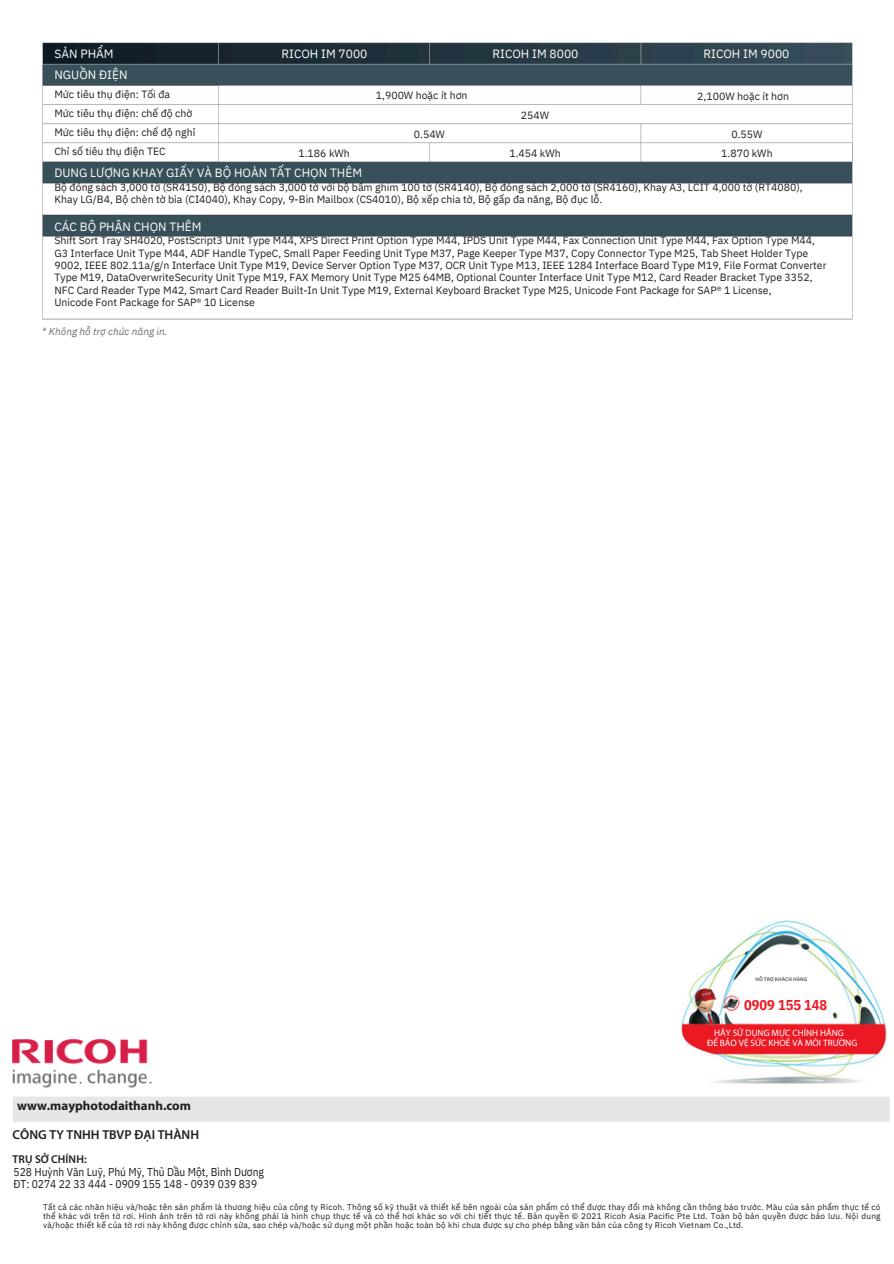
<style>
.page{position:relative;width:894px;height:1264px;background:#fff}
.page>*{position:absolute;margin:0;border:0;box-sizing:border-box;transform-origin:0 0}
.t1{font:700 14.25px "IBM Plex Sans Cond";color:#ed1c24}
.t2{font:700 13.05px "Myriad Pro";color:#231f20}
.t3{font:600 13.05px "Myriad Pro";color:#231f20}
.t4{font:12px/20.2px "IBM Plex Sans";color:#fff}
.t5{font:11.4px/12.6px "IBM Plex Sans Cond";color:#231f20}
.t6{font:600 11.4px "Myriad Pro";letter-spacing:-.01em;color:#231f20}
.t7{font:10.5px/12.3px "IBM Plex Sans";color:#231f20}
.t8{font:italic 10.05px "IBM Plex Sans";color:#6d6e70}
.t9{font:9.15px "Myriad Pro";color:#fff}
.t10{font:8.25px/9px "IBM Plex Sans";letter-spacing:.03em;color:#231f20;text-align:justify}
.t11{font:700 5.25px "Myriad Pro";color:#6d6e70}
</style>
<div class="page">
<img style="left:42px;top:42px;width:811px;height:278px">
<img style="left:12px;top:920px;width:878px;height:202px">
<h5 class="t4" style="left:54px;top:44px;width:75px">SẢN PHẨM<br>NGUỒN ĐIỆN</h5>
<h5 class="t7" style="left:54px;top:84px;width:142px;line-height:19.2px">Mức tiêu thụ điện: Tối đa<br>Mức tiêu thụ điện: chế độ chờ<br>Mức tiêu thụ điện: chế độ nghỉ<br>Chỉ số tiêu thụ điện TEC</h5>
<h3 class="t4" style="left:281px;top:44px;width:87px">RICOH IM 7000</h3>
<h4 class="t7" style="left:298px;top:147px;width:53px">1.186 kWh</h4>
<h3 class="t7" style="left:376px;top:89px;width:93px">1,900W hoặc ít hơn</h3>
<h5 class="t7" style="left:414px;top:128px;width:33px">0.54W</h5>
<h5 class="t4" style="left:492px;top:44px;width:87px">RICOH IM 8000</h5>
<h4 class="t4" style="left:703px;top:44px;width:87px">RICOH IM 9000</h4>
<h5 class="t7" style="left:520px;top:109px;width:30px">254W</h5>
<h5 class="t7" style="left:509px;top:147px;width:53px">1.454 kWh</h5>
<h5 class="t7" style="left:697px;top:89px;width:93px">2,100W hoặc ít hơn</h5>
<h5 class="t7" style="left:721px;top:124px;width:53px;line-height:19.2px;text-align:center">0.55W<br>1.870 kWh</h5>
<h5 class="t4" style="left:54px;top:163px;width:309px">DUNG LƯỢNG KHAY GIẤY VÀ BỘ HOÀN TẤT CHỌN THÊM</h5>
<h5 class="t7" style="left:54px;top:181px;width:749px">Bộ đóng sách 3,000 tờ (SR4150), Bộ đóng sách 3,000 tờ với bộ bấm ghim 100 tờ (SR4140), Bộ đóng sách 2,000 tờ (SR4160), Khay A3, LCIT 4,000 tờ (RT4080),<br>Khay LG/B4, Bộ chèn tờ bìa (CI4040), Khay Copy, 9-Bin Mailbox (CS4010), Bộ xếp chia tờ, Bộ gấp đa năng, Bộ đục lỗ.</h5>
<h3 class="t4" style="left:54px;top:216px;width:149px">CÁC BỘ PHẬN CHỌN THÊM</h3>
<h3 class="t7" style="left:54px;top:234px;width:773px">Shift Sort Tray SH4020, PostScript3 Unit Type M44, XPS Direct Print Option Type M44, IPDS Unit Type M44, Fax Connection Unit Type M44, Fax Option Type M44, G3 Interface Unit Type M44, ADF Handle TypeC, Small Paper Feeding Unit Type M37, Page Keeper Type M37, Copy Connector Type M25, Tab Sheet Holder Type 9002, IEEE 802.11a/g/n Interface Unit Type M19, Device Server Option Type M37, OCR Unit Type M13, IEEE 1284 Interface Board Type M19, File Format Converter Type M19, DataOverwriteSecurity Unit Type M19, FAX Memory Unit Type M25 64MB, Optional Counter Interface Unit Type M12, Card Reader Bracket Type 3352, NFC Card Reader Type M42, Smart Card Reader Built-In Unit Type M19, External Keyboard Bracket Type M25, Unicode Font Package for SAP® 1 License,<br>Unicode Font Package for SAP® 10 License</h3>
<h5 class="t8" style="left:42px;top:325px;width:127px">* Không hỗ trợ chức năng in.</h5>
<h2 class="t2" style="left:17px;top:1100px;width:175px">www.mayphotodaithanh.com</h2>
<h4 class="t3" style="left:13px;top:1129px;width:188px">CÔNG TY TNHH TBVP ĐẠI THÀNH</h4>
<p class="t5" style="left:14px;top:1164px;width:252px">528 Huỳnh Văn Luỹ, Phú Mỹ, Thủ Dầu Một, Bình Dương<br>ĐT: 0274 22 33 444 - 0909 155 148 - 0939 039 839</p>
<p class="t6" style="left:13px;top:1154px;width:76px">TRỤ SỞ CHÍNH:</p>
<h6 class="t11" style="left:755px;top:977px;width:54px">HỖ TRỢ KHÁCH HÀNG</h6>
<h4 class="t1" style="left:744px;top:995px;width:84px">0909 155 148</h4>
<h2 class="t9" style="left:707px;top:1039px;width:151px">ĐỂ BẢO VỆ SỨC KHOẺ VÀ MÔI TRƯỜNG</h2>
<h1 class="t9" style="left:714px;top:1028px;width:131px">HÃY SỬ DỤNG MỰC CHÍNH HÃNG</h1>
<p class="t10" style="left:43px;top:1202px;width:838px">Tất cả các nhãn hiệu và/hoặc tên sản phẩm là thương hiệu của công ty Ricoh. Thông số kỹ thuật và thiết kế bên ngoài của sản phẩm có thể được thay đổi mà không cần thông báo trước. Màu của sản phẩm thực tế có thể khác với trên tờ rơi. Hình ảnh trên tờ rơi này không phải là hình chụp thực tế và có thể hơi khác so với chi tiết thực tế. Bản quyền © 2021 Ricoh Asia Pacific Pte Ltd. Toàn bộ bản quyền được bảo lưu. Nội dung và/hoặc thiết kế của tờ rơi này không được chỉnh sửa, sao chép và/hoặc sử dụng một phần hoặc toàn bộ khi chưa được sự cho phép bằng văn bản của công ty Ricoh Vietnam Co.,Ltd.</p>
</div>
